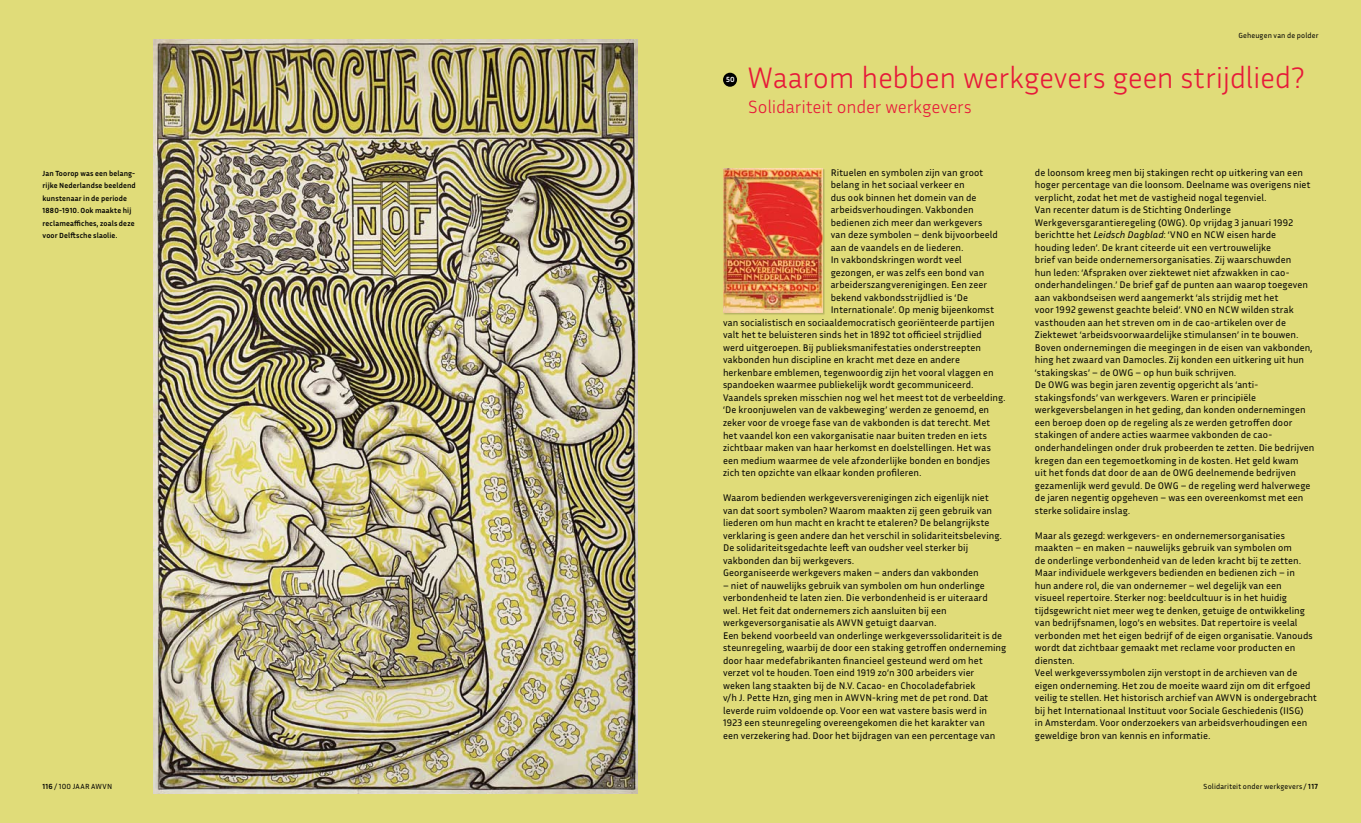
<style>
.page{position:relative;width:1361px;height:823px;background:#fff}
.page>*{position:absolute;margin:0;border:0;box-sizing:border-box;transform-origin:0 0}
.t1{font:300 30px "Inria Sans";letter-spacing:-.01em;color:#e71939}
.t2{font:300 18px "Inria Sans";letter-spacing:-.005em;color:#e71939}
.t3{font:9.8px/12.5px "Inria Sans";letter-spacing:.01em;color:#000}
.t4{font:700 7.5px/12.5px "Inria Sans";letter-spacing:.02em;color:#000}
.t5{font:7.5px "Inria Sans";letter-spacing:.02em;color:#000}
.t6{font:700 7.5px "Inria Sans";color:#fff}
.s1{font-style:italic}
.s2{font-weight:700}
</style>
<div class="page">
<div style="left:0;top:0;width:1361px;height:822px;background:#e0dc79"></div>
<img style="left:154px;top:40px;width:484px;height:752px">
<div style="left:723px;top:73px;width:14px;height:14px;background:#000;border-radius:50%"></div>
<div style="left:723px;top:169px;width:102px;height:146px;background:#000;opacity:.2"></div>
<img style="left:723px;top:169px;width:99px;height:143px">
<p class="t5" style="left:1238px;top:31px;width:82px">Geheugen van de polder</p>
<p class="t6" style="left:726px;top:74px;width:10px">50</p>
<h1 class="t1" style="left:747px;top:58px;width:558px">Waarom hebben werkgevers geen strijdlied?</h1>
<p class="t4" style="left:43px;top:167px;width:95px">Jan Toorop was een belang&shy;rijke Nederlandse beeldend kunstenaar in de periode<br>1880-1910. Ook maakte hij reclameaffiches, zoals deze voor Delftsche slaolie.</p>
<h2 class="t2" style="left:748px;top:95px;width:224px">Solidariteit onder werkgevers</h2>
<p class="t3" style="left:830px;top:166px;width:154px">Rituelen en symbolen zijn van groot</p>
<p class="t3" style="left:830px;top:178px;width:135px">belang in het sociaal verkeer en</p>
<p class="t3" style="left:830px;top:191px;width:147px">dus ook binnen het domein van de</p>
<p class="t3" style="left:830px;top:203px;width:144px">arbeidsverhoudingen. Vakbonden</p>
<p class="t3" style="left:830px;top:216px;width:153px">bedienen zich meer dan werkgevers</p>
<p class="t3" style="left:830px;top:228px;width:169px">van deze symbolen – denk bijvoorbeeld</p>
<p class="t3" style="left:830px;top:241px;width:134px">aan de vaandels en de liederen.</p>
<p class="t3" style="left:830px;top:253px;width:133px">In vakbondskringen wordt veel</p>
<p class="t3" style="left:830px;top:266px;width:155px">gezongen, er was zelfs een bond van</p>
<p class="t3" style="left:830px;top:278px;width:158px">arbeiderszangverenigingen. Een zeer</p>
<p class="t3" style="left:830px;top:291px;width:139px">bekend vakbondsstrijdlied is ‘De</p>
<p class="t3" style="left:830px;top:303px;width:165px">Internationale’. Op menig bijeenkomst</p>
<p class="t3" style="left:723px;top:316px;width:273px">van socialistisch en sociaaldemocratisch georiënteerde partijen</p>
<p class="t3" style="left:723px;top:328px;width:260px">valt het te beluisteren sinds het in 1892 tot officieel strijdlied</p>
<p class="t3" style="left:723px;top:341px;width:260px">werd uitgeroepen. Bij publieksmanifestaties onderstreepten</p>
<p class="t3" style="left:723px;top:353px;width:238px">vakbonden hun discipline en kracht met deze en andere</p>
<p class="t3" style="left:723px;top:366px;width:272px">herkenbare emblemen, tegenwoordig zijn het vooral vlaggen en</p>
<p class="t3" style="left:723px;top:378px;width:252px">spandoeken waarmee publiekelijk wordt gecommuniceerd.</p>
<p class="t3" style="left:723px;top:391px;width:284px">Vaandels spreken misschien nog wel het meest tot de verbeelding.</p>
<p class="t3" style="left:723px;top:403px;width:268px">‘De kroonjuwelen van de vakbeweging’ werden ze genoemd, en</p>
<p class="t3" style="left:723px;top:416px;width:269px">zeker voor de vroege fase van de vakbonden is dat terecht. Met</p>
<p class="t3" style="left:723px;top:428px;width:265px">het vaandel kon een vakorganisatie naar buiten treden en iets</p>
<p class="t3" style="left:723px;top:441px;width:269px">zichtbaar maken van haar herkomst en doelstellingen. Het was</p>
<p class="t3" style="left:723px;top:453px;width:269px">een medium waarmee de vele afzonderlijke bonden en bondjes</p>
<p class="t3" style="left:723px;top:466px;width:200px">zich ten opzichte van elkaar konden profileren.</p>
<p class="t3" style="left:723px;top:491px;width:280px">Waarom bedienden werkgeversverenigingen zich eigenlijk niet van dat soort symbolen? Waarom maakten zij geen gebruik van liederen om hun macht en kracht te etaleren? De belangrijkste verklaring is geen andere dan het verschil in solidariteitsbeleving.<br>De solidariteitsgedachte leeft van oudsher veel sterker bij vakbonden dan bij werkgevers.<br>Georganiseerde werkgevers maken – anders dan vakbonden</p>
<p class="t3" style="left:723px;top:578px;width:285px">– niet of nauwelijks gebruik van symbolen om hun onderlinge verbondenheid te laten zien. Die verbondenheid is er uiteraard wel. Het feit dat ondernemers zich aansluiten bij een werkgeversorganisatie als AWVN getuigt daarvan.<br>Een bekend voorbeeld van onderlinge werkgeverssolidariteit is de steunregeling, waarbij de door een staking getroffen onderneming door haar medefabrikanten financieel gesteund werd om het verzet vol te houden. Toen eind 1919 zo’n 300 arbeiders vier<br>weken lang staakten bij de N.V. Cacao- en Chocoladefabriek<br>v/h J. Pette Hzn, ging men in AWVN-kring met de pet rond. Dat leverde ruim voldoende op. Voor een wat vastere basis werd in 1923 een steunregeling overeengekomen die het karakter van<br>een verzekering had. Door het bijdragen van een percentage van</p>
<p class="t3" style="left:1035px;top:166px;width:281px">de loonsom kreeg men bij stakingen recht op uitkering van een hoger percentage van die loonsom. Deelname was overigens niet verplicht, zodat het met de vastigheid nogal tegenviel.<br>Van recenter datum is de Stichting Onderlinge Werkgeversgarantieregeling (OWG). Op vrijdag 3 januari 1992 berichtte het <span class="s1">Leidsch Dagblad</span>: ‘VNO en NCW eisen harde<br>houding leden’. De krant citeerde uit een vertrouwelijke<br>brief van beide ondernemersorganisaties. Zij waarschuwden<br>hun leden: ‘Afspraken over ziektewet niet afzwakken in cao&shy;onderhandelingen.’ De brief gaf de punten aan waarop toegeven aan vakbondseisen werd aangemerkt ‘als strijdig met het<br>voor 1992 gewenst geachte beleid’. VNO en NCW wilden strak vasthouden aan het streven om in de cao-artikelen over de Ziektewet ‘arbeidsvoorwaardelijke stimulansen’ in te bouwen.<br>Boven ondernemingen die meegingen in de eisen van vakbonden, hing het zwaard van Damocles. Zij konden een uitkering uit hun ‘stakingskas’ – de OWG – op hun buik schrijven.<br>De OWG was begin jaren zeventig opgericht als ‘anti&shy;stakingsfonds’ van werkgevers. Waren er principiële werkgeversbelangen in het geding, dan konden ondernemingen een beroep doen op de regeling als ze werden getroffen door stakingen of andere acties waarmee vakbonden de cao&shy;onderhandelingen onder druk probeerden te zetten. Die bedrijven kregen dan een tegemoetkoming in de kosten. Het geld kwam<br>uit het fonds dat door de aan de OWG deelnemende bedrijven gezamenlijk werd gevuld. De OWG – de regeling werd halverwege de jaren negentig opgeheven – was een overeenkomst met een sterke solidaire inslag.</p>
<p class="t3" style="left:1035px;top:528px;width:283px">Maar als gezegd: werkgevers- en ondernemersorganisaties maakten – en maken – nauwelijks gebruik van symbolen om<br>de onderlinge verbondenheid van de leden kracht bij te zetten.<br>Maar individuele werkgevers bedienden en bedienen zich – in<br>hun andere rol, die van ondernemer – wel degelijk van een<br>visueel repertoire. Sterker nog: beeldcultuur is in het huidig tijdsgewricht niet meer weg te denken, getuige de ontwikkeling van bedrijfsnamen, logo’s en websites. Dat repertoire is veelal verbonden met het eigen bedrijf of de eigen organisatie. Vanouds wordt dat zichtbaar gemaakt met reclame voor producten en diensten.<br>Veel werkgeverssymbolen zijn verstopt in de archieven van de eigen onderneming. Het zou de moeite waard zijn om dit erfgoed veilig te stellen. Het historisch archief van AWVN is ondergebracht bij het Internationaal Instituut voor Sociale Geschiedenis (IISG)<br>in Amsterdam. Voor onderzoekers van arbeidsverhoudingen een geweldige bron van kennis en informatie.</p>
<p class="t5" style="left:43px;top:781px;width:71px"><span class="s2">116</span> / 100 JAAR AWVN</p>
<p class="t5" style="left:1203px;top:781px;width:116px">Solidariteit onder werkgevers / <span class="s2">117</span></p>
</div>
